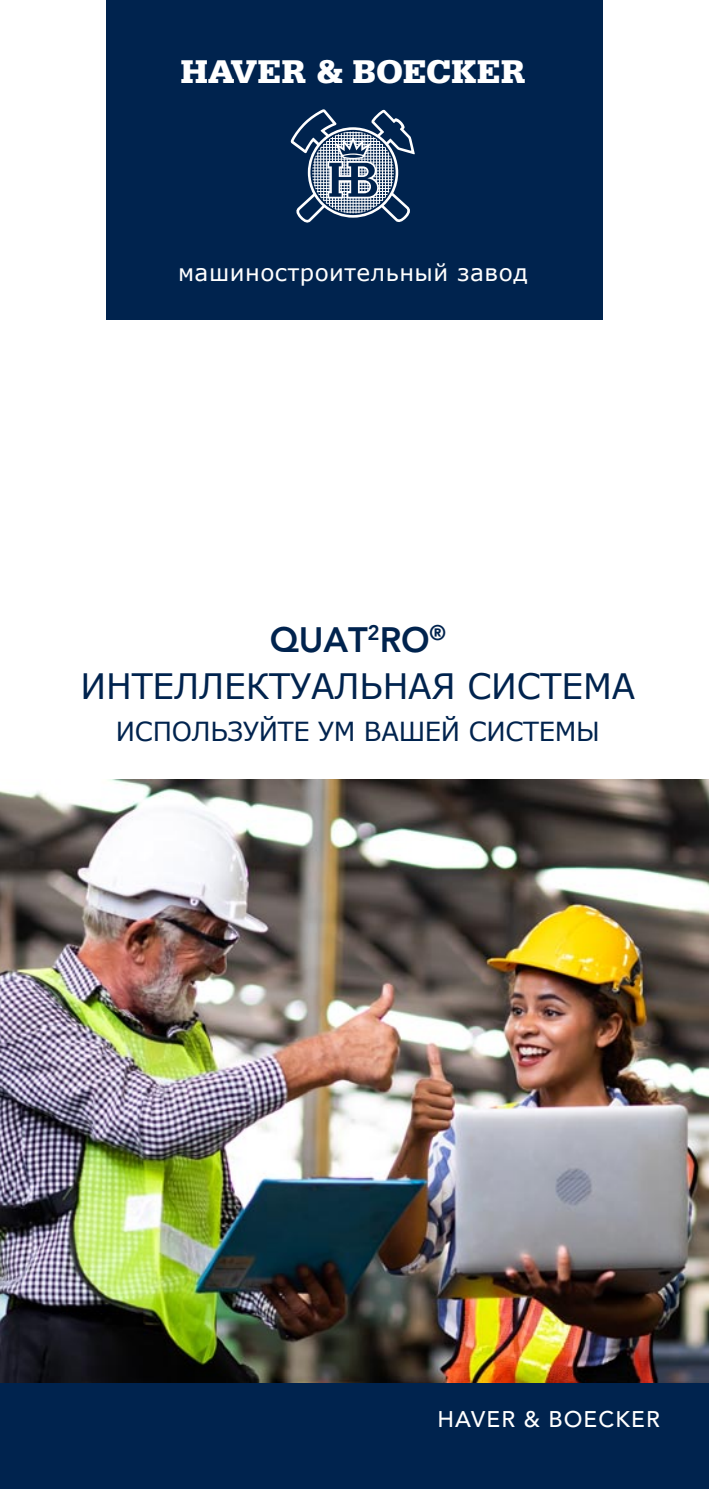
<style>
.page{position:relative;width:709px;height:1489px;background:#fff}
.page>*{position:absolute;margin:0;border:0;box-sizing:border-box;transform-origin:0 0}
.t1{font:35px/47.5px "Verdana";letter-spacing:-.005em;color:#00234e;text-align:center}
.t2{font:900 34.75px "Serifa Std";letter-spacing:.005em;color:#fff}
.t3{font:26.25px "Verdana";letter-spacing:-.01em;color:#00234e}
.t4{font:23.25px "Verdana";letter-spacing:.02em;color:#fff}
.t5{font:500 22.5px "Avenir LT Std";letter-spacing:.05em;color:#fff}
.s1{font-family:"Avenir LT Std";font-weight:800}
</style>
<div class="page">
<div style="left:106px;top:0;width:496px;height:319px;background:#00234e"></div>
<svg style="left:290px;top:109px;width:125px;height:114px"></svg>
<div style="left:0;top:1382px;width:709px;height:106px;background:#00234e"></div>
<img style="left:0;top:780px;width:709px;height:602px">
<p class="t2" style="left:181px;top:51px;width:346px">HAVER &amp; BOECKER</p>
<p class="t4" style="left:178px;top:257px;width:351px">машиностроительный завод</p>
<p class="t1" style="left:80px;top:615px;width:556px"><span class="s1">QUAT</span><sup>2</sup><span class="s1">RO</span><sup>®<br></sup>ИНТЕЛЛЕКТУАЛЬНАЯ СИСТЕМА</p>
<p class="t3" style="left:116px;top:713px;width:485px">ИСПОЛЬЗУЙТЕ УМ ВАШЕЙ СИСТЕМЫ</p>
<p class="t5" style="left:437px;top:1406px;width:224px">HAVER &amp; BOECKER</p>
</div>
